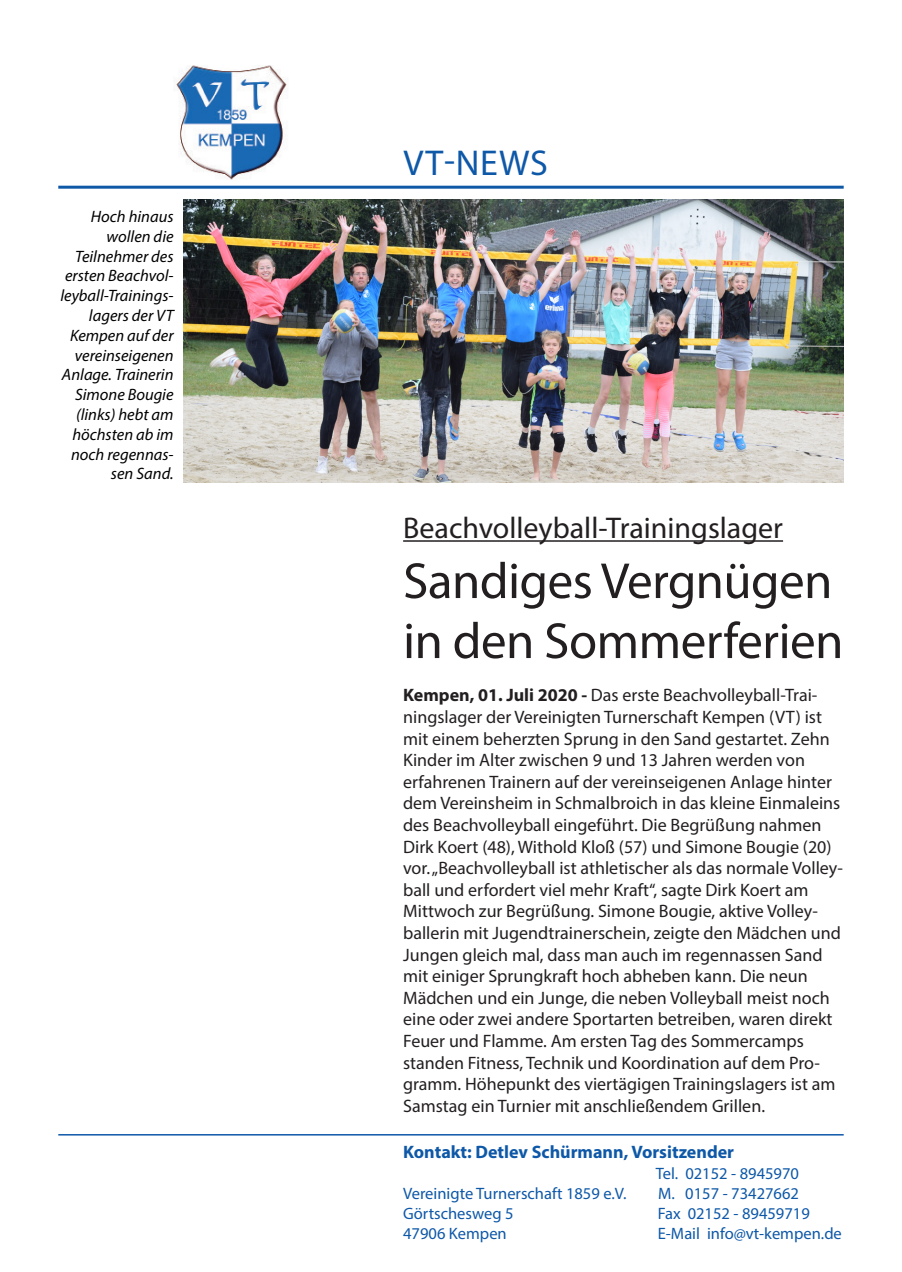
<style>
.page{position:relative;width:902px;height:1272px;background:#fff}
.page>*{position:absolute;margin:0;border:0;box-sizing:border-box;transform-origin:0 0}
.t1{font:51px/60px "Myriad Pro";letter-spacing:-.01em;color:#231f20}
.t2{font:36px "Myriad Pro";letter-spacing:.025em;color:#0e58a8}
.t3{font:30px "Myriad Pro";color:#231f20}
.t4{font:18px/21.6px "Myriad Pro";color:#231f20}
.t5{font:700 18px "Myriad Pro";color:#0e58a8}
.t6{font:italic 16.5px/19.8px "Myriad Pro";color:#000;text-align:right}
.t7{font:16.5px "Myriad Pro";color:#0e58a8}
.s1{font-weight:700}
</style>
<div class="page">
<hr style="left:403px;top:540px;width:380px;height:1px;background:#231f20">
<hr style="left:58px;top:186px;width:785px;height:3px;background:#0e58a8">
<hr style="left:58px;top:1133px;width:785px;height:2px;background:#0e58a8">
<img style="left:175px;top:65px;width:113px;height:115px">
<img style="left:184px;top:200px;width:659px;height:283px">
<p class="t6" style="left:60px;top:206px;width:115px">Hoch hinaus wollen die<br>Teilnehmer des ersten Beachvol&shy;leyball-Trainings&shy;lagers der VT<br>Kempen auf der vereinseigenen<br>Anlage. Trainerin<br>Simone Bougie (links) hebt am höchsten ab im noch regennas&shy;sen Sand.</p>
<h2 class="t2" style="left:403px;top:140px;width:146px">VT-NEWS</h2>
<h3 class="t3" style="left:403px;top:509px;width:381px">Beachvolleyball-Trainingslager</h3>
<h1 class="t1" style="left:403px;top:550px;width:442px">Sandiges Vergnügen in den Sommerferien</h1>
<p class="t4" style="left:403px;top:684px;width:441px"><span class="s1">Kempen, 01. Juli 2020 -</span> Das erste Beachvolleyball-Trai&shy;ningslager der Vereinigten Turnerschaft Kempen (VT) ist mit einem beherzten Sprung in den Sand gestartet. Zehn Kinder im Alter zwischen 9 und 13 Jahren werden von erfahrenen Trainern auf der vereinseigenen Anlage hinter dem Vereinsheim in Schmalbroich in das kleine Einmaleins des Beachvolleyball eingeführt. Die Begrüßung nahmen Dirk Koert (48), Withold Kloß (57) und Simone Bougie (20) vor. „Beachvolleyball ist athletischer als das normale Volley&shy;ball und erfordert viel mehr Kraft“, sagte Dirk Koert am Mittwoch zur Begrüßung. Simone Bougie, aktive Volley&shy;ballerin mit Jugendtrainerschein, zeigte den Mädchen und Jungen gleich mal, dass man auch im regennassen Sand mit einiger Sprungkraft hoch abheben kann. Die neun Mädchen und ein Junge, die neben Volleyball meist noch eine oder zwei andere Sportarten betreiben, waren direkt Feuer und Flamme. Am ersten Tag des Sommercamps standen Fitness, Technik und Koordination auf dem Pro&shy;gramm. Höhepunkt des viertägigen Trainingslagers ist am Samstag ein Turnier mit anschließendem Grillen.</p>
<p class="t5" style="left:403px;top:1139px;width:332px">Kontakt: Detlev Schürmann, Vorsitzender</p>
<p class="t7" style="left:655px;top:1163px;width:145px">Tel. 02152 - 8945970</p>
<p class="t7" style="left:403px;top:1183px;width:225px">Vereinigte Turnerschaft 1859 e.V.</p>
<p class="t7" style="left:658px;top:1183px;width:142px">M. 0157 - 73427662</p>
<p class="t7" style="left:403px;top:1203px;width:112px">Görtschesweg 5</p>
<p class="t7" style="left:657px;top:1203px;width:153px">Fax 02152 - 89459719</p>
<p class="t7" style="left:403px;top:1223px;width:105px">47906 Kempen</p>
<p class="t7" style="left:657px;top:1223px;width:186px">E-Mail info@vt-kempen.de</p>
</div>
